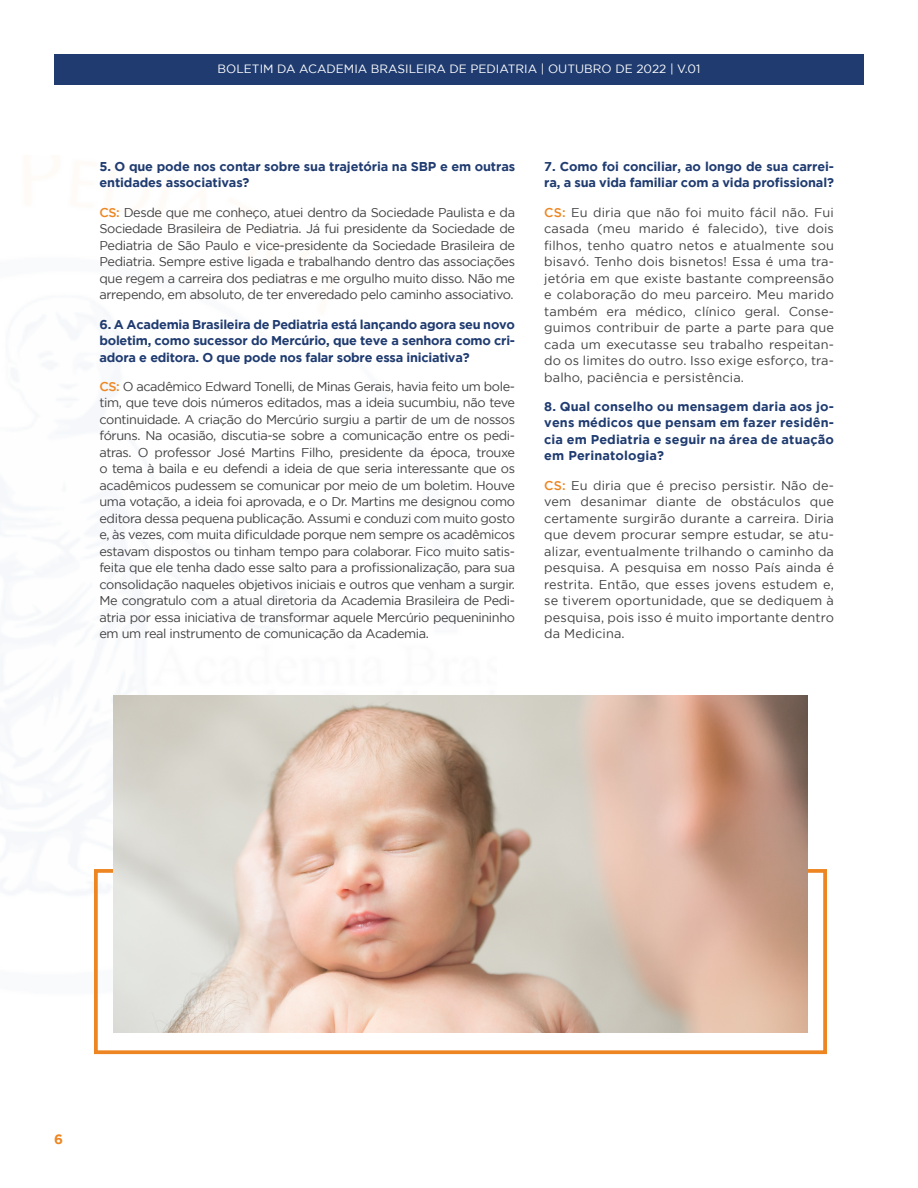
<style>
.page{position:relative;width:918px;height:1188px;background:#fff}
.page>*{position:absolute;margin:0;border:0;box-sizing:border-box;transform-origin:0 0}
.t1{font:700 13.5px "Gotham";color:#ed8622}
.t2{font:12.75px/16.5px "Gotham";letter-spacing:-.025em;color:#414042;text-align:justify}
.t3{font:700 12.75px/16.5px "Gotham";letter-spacing:-.01em;color:#1f3b70}
.t4{font:12px "Gotham";color:#fff}
.s1{font-weight:500;color:#ed8622}
</style>
<div class="page">
<div style="left:54px;top:54px;width:810px;height:30px;background:#1f3b70"></div>
<div style="left:94px;top:869px;width:733px;height:185px;border:4px solid #ed8622"></div>
<img style="left:114px;top:695px;width:693px;height:337px">
<p class="t4" style="left:218px;top:62px;width:484px">BOLETIM DA ACADEMIA BRASILEIRA DE PEDIATRIA | OUTUBRO DE 2022 | V.01</p>
<p class="t3" style="left:99px;top:158px;width:417px">5. O que pode nos contar sobre sua trajetória na SBP e em outras entidades associativas?</p>
<p class="t2" style="left:99px;top:204px;width:417px"><span class="s1">CS:</span> Desde que me conheço, atuei dentro da Sociedade Paulista e da Sociedade Brasileira de Pediatria. Já fui presidente da Sociedade de Pediatria de São Paulo e vice-presidente da Sociedade Brasileira de Pediatria. Sempre estive ligada e trabalhando dentro das associações que regem a carreira dos pediatras e me orgulho muito disso. Não me arrependo, em absoluto, de ter enveredado pelo caminho associativo.</p>
<p class="t3" style="left:99px;top:315px;width:417px;text-align:justify">6. A Academia Brasileira de Pediatria está lançando agora seu novo boletim, como sucessor do Mercúrio, que teve a senhora como cri&shy;adora e editora. O que pode nos falar sobre essa iniciativa?</p>
<p class="t2" style="left:99px;top:378px;width:417px"><span class="s1">CS:</span> O acadêmico Edward Tonelli, de Minas Gerais, havia feito um bole&shy;tim, que teve dois números editados, mas a ideia sucumbiu, não teve continuidade. A criação do Mercúrio surgiu a partir de um de nossos fóruns. Na ocasião, discutia-se sobre a comunicação entre os pedi&shy;atras. O professor José Martins Filho, presidente da época, trouxe o tema à baila e eu defendi a ideia de que seria interessante que os acadêmicos pudessem se comunicar por meio de um boletim. Houve uma votação, a ideia foi aprovada, e o Dr. Martins me designou como editora dessa pequena publicação. Assumi e conduzi com muito gosto e, às vezes, com muita dificuldade porque nem sempre os acadêmicos estavam dispostos ou tinham tempo para colaborar. Fico muito satis&shy;feita que ele tenha dado esse salto para a profissionalização, para sua consolidação naqueles objetivos iniciais e outros que venham a surgir.<br>Me congratulo com a atual diretoria da Academia Brasileira de Pedi&shy;atria por essa iniciativa de transformar aquele Mercúrio pequenininho em um real instrumento de comunicação da Academia.</p>
<p class="t3" style="left:544px;top:158px;width:291px">7. Como foi conciliar, ao longo de sua carrei&shy;ra, a sua vida familiar com a vida profissional?</p>
<p class="t2" style="left:544px;top:204px;width:291px"><span class="s1">CS:</span> Eu diria que não foi muito fácil não. Fui casada (meu marido é falecido), tive dois filhos, tenho quatro netos e atualmente sou bisavó. Tenho dois bisnetos! Essa é uma tra&shy;jetória em que existe bastante compreensão e colaboração do meu parceiro. Meu marido também era médico, clínico geral. Conse&shy;guimos contribuir de parte a parte para que cada um executasse seu trabalho respeitan&shy;do os limites do outro. Isso exige esforço, tra&shy;balho, paciência e persistência.</p>
<p class="t3" style="left:544px;top:398px;width:291px;text-align:justify">8. Qual conselho ou mensagem daria aos jo&shy;vens médicos que pensam em fazer residên&shy;cia em Pediatria e seguir na área de atuação em Perinatologia?</p>
<p class="t2" style="left:544px;top:477px;width:291px"><span class="s1">CS:</span> Eu diria que é preciso persistir. Não de&shy;vem desanimar diante de obstáculos que certamente surgirão durante a carreira. Diria que devem procurar sempre estudar, se atu&shy;alizar, eventualmente trilhando o caminho da pesquisa. A pesquisa em nosso País ainda é restrita. Então, que esses jovens estudem e, se tiverem oportunidade, que se dediquem à pesquisa, pois isso é muito importante dentro da Medicina.</p>
<p class="t1" style="left:54px;top:1131px;width:10px">6</p>
</div>
